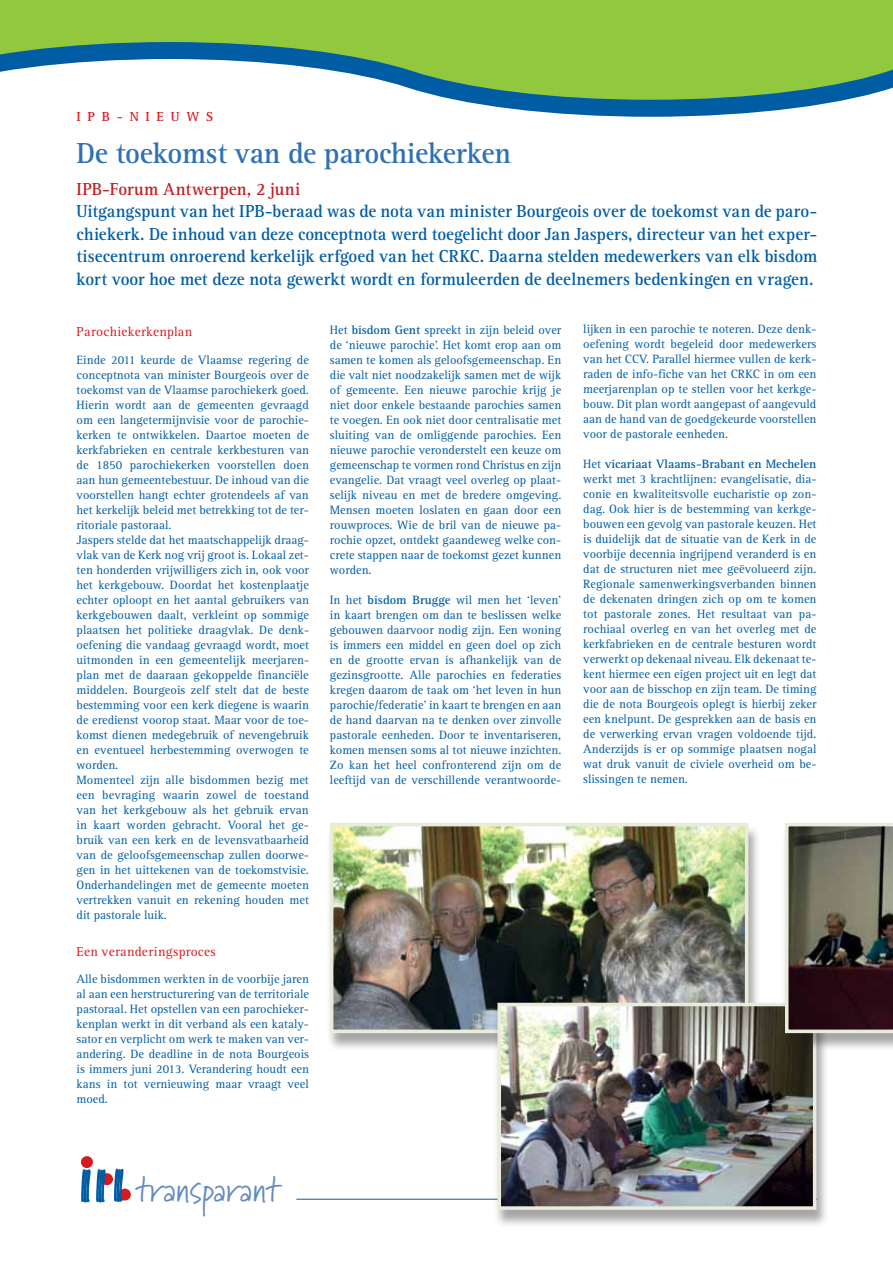
<style>
.page{position:relative;width:893px;height:1263px;background:#fff}
.page>*{position:absolute;margin:0;border:0;box-sizing:border-box;transform-origin:0 0}
.t1{font:35.7px "Marydale";letter-spacing:.01em;color:#648ac0}
.t2{font:700 30px "Rotis Serif";letter-spacing:-.01em;color:#3071b1;scale:.96 1}
.t3{font:700 18px/22.5px "Rotis Serif";letter-spacing:-.01em;color:#005da4;text-align:justify;scale:.95 1}
.t4{font:700 18px "Rotis Serif";letter-spacing:-.005em;color:#bf2026;scale:.95 1}
.t5{font:13.5px "Rotis Serif";letter-spacing:.025em;color:#d71920}
.t6{font:700 13.5px "Rotis Serif";color:#d71920}
.t7{font:12.45px/15px "Rotis Serif";color:#005da4;text-align:justify}
.s1{font-weight:700}
</style>
<div class="page">
<div style="left:0;top:0;width:893px;height:42px;background:#92c83e"></div>
<svg style="left:0;top:42px;width:893px;height:74px"></svg>
<hr style="left:296px;top:1199px;width:521px;height:1px;background:#005da4">
<div style="left:101px;top:1173px;width:12px;height:12px;background:#d71920;border-radius:50%"></div>
<div style="left:119px;top:1188px;width:12px;height:12px;background:#d71920;border-radius:50%"></div>
<div style="left:81px;top:1156px;width:12px;height:12px;background:#d71920;border-radius:50%"></div>
<svg style="left:81px;top:1168px;width:25px;height:35px"></svg>
<svg style="left:114px;top:1168px;width:10px;height:34px"></svg>
<div style="left:326px;top:825px;width:435px;height:227px;background:#231f20;opacity:.4"></div>
<img style="left:335px;top:828px;width:408px;height:200px">
<div style="left:330px;top:823px;width:418px;height:210px;border:4px solid #e9ecdb"></div>
<div style="left:493px;top:1005px;width:336px;height:223px;background:#231f20;opacity:.4"></div>
<img style="left:502px;top:1008px;width:309px;height:197px">
<div style="left:497px;top:1003px;width:319px;height:207px;border:4px solid #e9ecdb"></div>
<div style="left:781px;top:825px;width:112px;height:227px;background:#231f20;opacity:.4"></div>
<svg style="left:785px;top:823px;width:108px;height:210px;background:#584f48"></svg>
<p class="t6" style="left:77px;top:109px;width:12px">ipb</p>
<p class="t6" style="left:117px;top:109px;width:98px">-nieuw s</p>
<h2 class="t2" style="left:77px;top:135px;width:454px">De toekomst van de parochiekerken</h2>
<h3 class="t4" style="left:77px;top:178px;width:237px">IPB-Forum Antwerpen, 2 juni</h3>
<p class="t3" style="left:77px;top:200px;width:781px">Uitgangspunt van het IPB-beraad was de nota van minister Bourgeois over de toekomst van de paro&shy;chiekerk. De inhoud van deze conceptnota werd toegelicht door Jan Jaspers, directeur van het exper&shy;tisecentrum onroerend kerkelijk erfgoed van het CRKC. Daarna stelden medewerkers van elk bisdom kort voor hoe met deze nota gewerkt wordt en formuleerden de deelnemers bedenkingen en vragen.</p>
<p class="t5" style="left:77px;top:324px;width:117px">Parochiekerkenplan</p>
<p class="t7" style="left:77px;top:353px;width:234px;text-align:left">Einde 2011 keurde de Vlaamse regering de conceptnota van minister Bourgeois over de toekomst van de Vlaamse parochiekerk goed.<br>Hierin wordt aan de gemeenten gevraagd om een langetermijnvisie voor de parochie&shy;kerken te ontwikkelen. Daartoe moeten de kerkfabrieken en centrale kerkbesturen van de 1850 parochiekerken voorstellen doen aan hun gemeentebestuur. De inhoud van die voorstellen hangt echter grotendeels af van het kerkelijk beleid met betrekking tot de ter&shy;ritoriale pastoraal.<br>Jaspers stelde dat het maatschappelijk draag&shy;vlak van de Kerk nog vrij groot is. Lokaal zet&shy;ten honderden vrijwilligers zich in, ook voor het kerkgebouw. Doordat het kostenplaatje echter oploopt en het aantal gebruikers van kerkgebouwen daalt, verkleint op sommige plaatsen het politieke draagvlak. De denk&shy;oefening die vandaag gevraagd wordt, moet uitmonden in een gemeentelijk meerjaren&shy;plan met de daaraan gekoppelde financiële middelen. Bourgeois zelf stelt dat de beste bestemming voor een kerk diegene is waarin de eredienst voorop staat. Maar voor de toe&shy;komst dienen medegebruik of nevengebruik en eventueel herbestemming overwogen te worden.<br>Momenteel zijn alle bisdommen bezig met een bevraging waarin zowel de toestand van het kerkgebouw als het gebruik ervan in kaart worden gebracht. Vooral het ge&shy;bruik van een kerk en de levensvatbaarheid van de geloofsgemeenschap zullen doorwe&shy;gen in het uittekenen van de toekomstvisie.<br>Onderhandelingen met de gemeente moeten vertrekken vanuit en rekening houden met dit pastorale luik.</p>
<p class="t5" style="left:77px;top:943px;width:141px">Een veranderingsproces</p>
<p class="t7" style="left:77px;top:972px;width:234px">Alle bisdommen werkten in de voorbije jaren al aan een herstructurering van de territoriale pastoraal. Het opstellen van een parochieker&shy;kenplan werkt in dit verband als een kataly&shy;sator en verplicht om werk te maken van ver&shy;andering. De deadline in de nota Bourgeois is immers juni 2013. Verandering houdt een kans in tot vernieuwing maar vraagt veel moed.</p>
<p class="t7" style="left:330px;top:322px;width:233px">Het <span class="s1">bisdom Gent</span> spreekt in zijn beleid over de ‘nieuwe parochie’. Het komt erop aan om samen te komen als geloofsgemeenschap. En die valt niet noodzakelijk samen met de wijk of gemeente. Een nieuwe parochie krijg je niet door enkele bestaande parochies samen te voegen. En ook niet door centralisatie met sluiting van de omliggende parochies. Een nieuwe parochie veronderstelt een keuze om gemeenschap te vormen rond Christus en zijn evangelie. Dat vraagt veel overleg op plaat&shy;selijk niveau en met de bredere omgeving.<br>Mensen moeten loslaten en gaan door een rouwproces. Wie de bril van de nieuwe pa&shy;rochie opzet, ontdekt gaandeweg welke con&shy;crete stappen naar de toekomst gezet kunnen worden.</p>
<p class="t7" style="left:330px;top:592px;width:233px">In het <span class="s1">bisdom Brugge</span> wil men het ‘leven’ in kaart brengen om dan te beslissen welke gebouwen daarvoor nodig zijn. Een woning is immers een middel en geen doel op zich en de grootte ervan is afhankelijk van de gezinsgrootte. Alle parochies en federaties kregen daarom de taak om ‘het leven in hun parochie/federatie’ in kaart te brengen en aan de hand daarvan na te denken over zinvolle pastorale eenheden. Door te inventariseren, komen mensen soms al tot nieuwe inzichten.<br>Zo kan het heel confronterend zijn om de leeftijd van de verschillende verantwoorde-</p>
<p class="t7" style="left:583px;top:322px;width:235px">lijken in een parochie te noteren. Deze denk&shy;oefening wordt begeleid door medewerkers van het CCV. Parallel hiermee vullen de kerk&shy;raden de info-fiche van het CRKC in om een meerjarenplan op te stellen voor het kerkge&shy;bouw. Dit plan wordt aangepast of aangevuld aan de hand van de goedgekeurde voorstellen voor de pastorale eenheden.</p>
<p class="t7" style="left:583px;top:457px;width:235px">Het <span class="s1">vicariaat Vlaams-Brabant en Mechelen </span>werkt met 3 krachtlijnen: evangelisatie, dia&shy;conie en kwaliteitsvolle eucharistie op zon&shy;dag. Ook hier is de bestemming van kerkge&shy;bouwen een gevolg van pastorale keuzen. Het is duidelijk dat de situatie van de Kerk in de voorbije decennia ingrijpend veranderd is en dat de structuren niet mee geëvolueerd zijn.<br>Regionale samenwerkingsverbanden binnen de dekenaten dringen zich op om te komen tot pastorale zones. Het resultaat van pa&shy;rochiaal overleg en van het overleg met de kerkfabrieken en de centrale besturen wordt verwerkt op dekenaal niveau. Elk dekenaat te&shy;kent hiermee een eigen project uit en legt dat voor aan de bisschop en zijn team. De timing die de nota Bourgeois oplegt is hierbij zeker een knelpunt. De gesprekken aan de basis en de verwerking ervan vragen voldoende tijd.<br>Anderzijds is er op sommige plaatsen nogal wat druk vanuit de civiele overheid om be&shy;slissingen te nemen.</p>
<h1 class="t1" style="left:135px;top:1167px;width:147px">transparant</h1>
</div>
